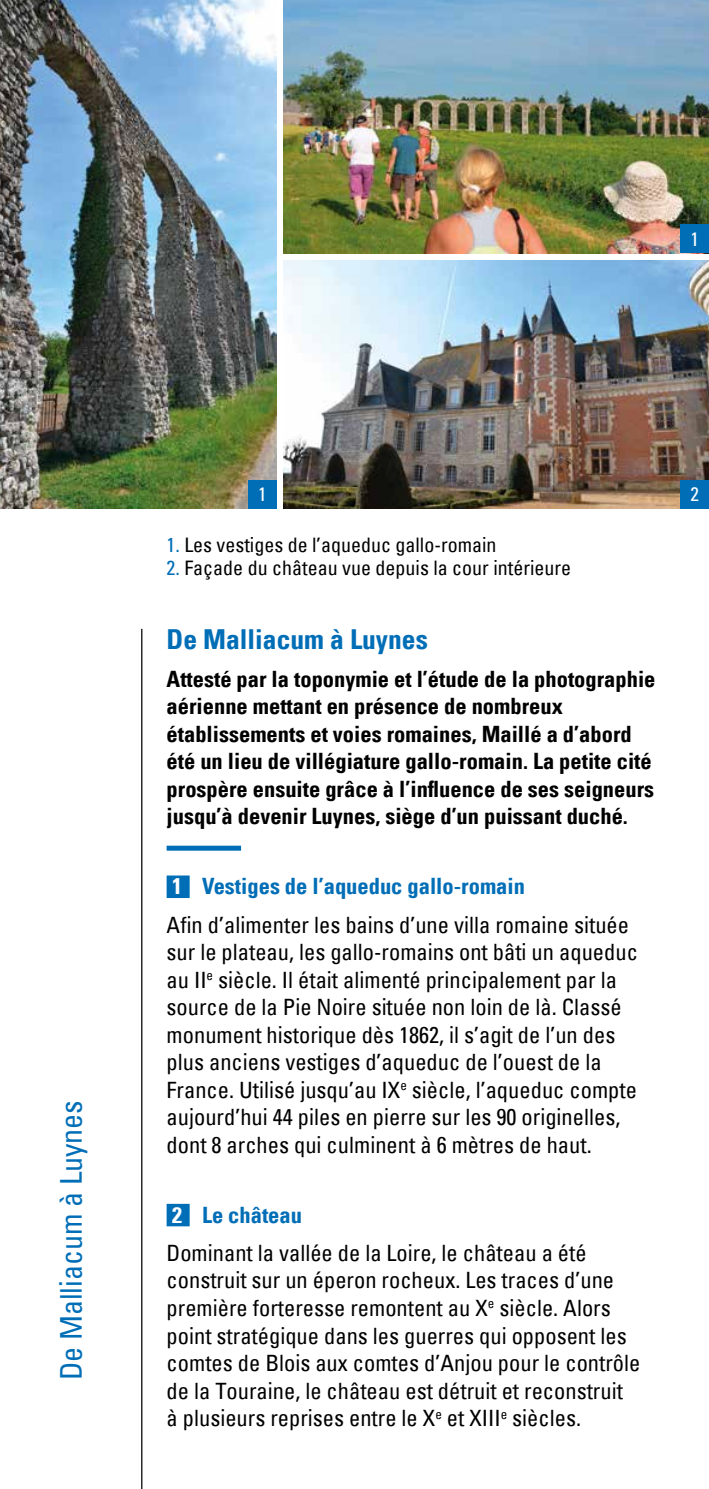
<style>
.page{position:relative;width:709px;height:1489px;background:#fff}
.page>*{position:absolute;margin:0;border:0;box-sizing:border-box;transform-origin:0 0}
.t1{font:condensed 30px "Univers";color:#006eb7}
.t2{font:700 condensed 27.5px "Univers LT";color:#006eb7}
.t3{font:condensed 22.5px/27.5px "Univers";color:#000}
.t4{font:700 condensed 22.5px/27.5px "Univers LT";color:#000}
.t5{font:700 condensed 22.5px "Univers LT";color:#006eb7}
.t6{font:condensed 20px "Univers";color:#000}
.t7{font:condensed 19.25px "Univers";color:#fff}
.s1{color:#006eb7}
.s2{color:#fff}
</style>
<div class="page">
<hr style="left:141px;top:629px;width:1px;height:859px;background:#000">
<img style="left:283px;top:260px;width:426px;height:248px">
<div style="left:167px;top:845px;width:74px;height:5px;background:#006eb7"></div>
<div style="left:167px;top:875px;width:23px;height:23px;background:#006eb7"></div>
<div style="left:167px;top:1203px;width:23px;height:23px;background:#006eb7"></div>
<img style="left:0;top:0;width:276px;height:508px">
<img style="left:283px;top:0;width:426px;height:253px">
<div style="left:680px;top:480px;width:29px;height:28px;background:#006eb7"></div>
<div style="left:680px;top:225px;width:29px;height:28px;background:#006eb7"></div>
<div style="left:248px;top:480px;width:28px;height:28px;background:#006eb7"></div>
<svg style="left:0;top:0;width:2px;height:6px"></svg>
<svg style="left:707px;top:0;width:2px;height:6px"></svg>
<p class="t7" style="left:690px;top:226px;width:10px">1</p>
<h1 class="t1" style="left:51px;top:1380px;width:281px;rotate:-90deg">De Malliacum à Luynes</h1>
<p class="t7" style="left:258px;top:481px;width:10px">1</p>
<p class="t6" style="left:167px;top:532px;width:331px"><span class="s1">1.</span> Les vestiges de l’aqueduc gallo-romain</p>
<p class="t6" style="left:167px;top:554px;width:406px"><span class="s1">2.</span> Façade du château vue depuis la cour intérieure</p>
<p class="t2" style="left:167px;top:622px;width:263px">De Malliacum à Luynes</p>
<p class="t4" style="left:167px;top:665px;width:490px">Attesté par la toponymie et l’étude de la photographie aérienne mettant en présence de nombreux établissements et voies romaines, Maillé a d’abord été un lieu de villégiature gallo-romain. La petite cité prospère ensuite grâce à l’influence de ses seigneurs jusqu’à devenir Luynes, siège d’un puissant duché.</p>
<p class="t5" style="left:172px;top:872px;width:354px"><span class="s2">1</span> Vestiges de l’aqueduc gallo-romain</p>
<p class="t3" style="left:167px;top:910px;width:473px">Afin d’alimenter les bains d’une villa romaine située sur le plateau, les gallo-romains ont bâti un aqueduc au II<sup>e</sup> siècle. Il était alimenté principalement par la source de la Pie Noire située non loin de là. Classé monument historique dès 1862, il s’agit de l’un des plus anciens vestiges d’aqueduc de l’ouest de la France. Utilisé jusqu’au IX<sup>e</sup> siècle, l’aqueduc compte aujourd’hui 44 piles en pierre sur les 90 originelles, dont 8 arches qui culminent à 6 mètres de haut.</p>
<p class="t5" style="left:172px;top:1200px;width:131px"><span class="s2">2</span> Le château</p>
<p class="t3" style="left:167px;top:1238px;width:475px">Dominant la vallée de la Loire, le château a été construit sur un éperon rocheux. Les traces d’une première forteresse remontent au X<sup>e</sup> siècle. Alors point stratégique dans les guerres qui opposent les comtes de Blois aux comtes d’Anjou pour le contrôle de la Touraine, le château est détruit et reconstruit<br>à plusieurs reprises entre le X<sup>e</sup> et XIII<sup>e</sup> siècles.</p>
<p class="t7" style="left:690px;top:481px;width:10px">2</p>
</div>
